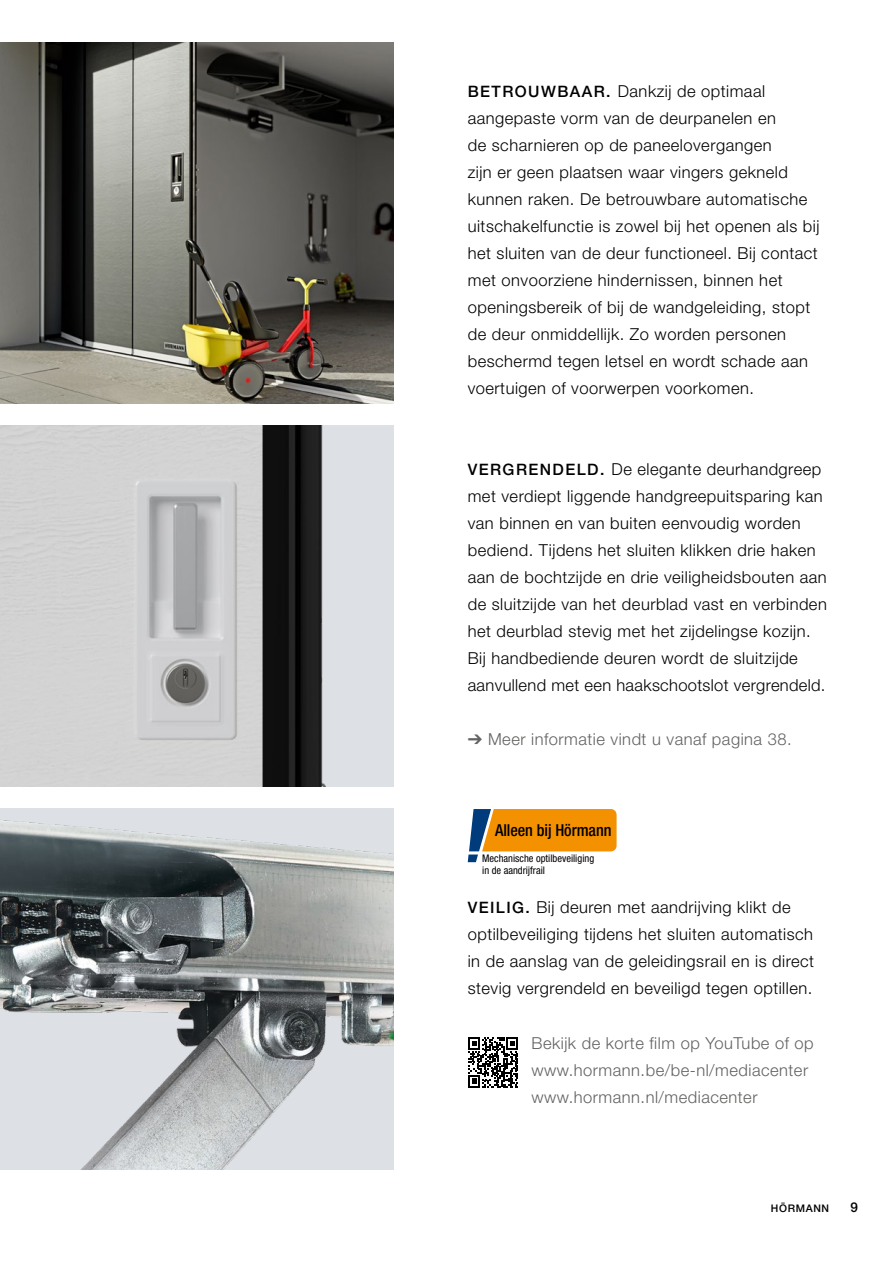
<style>
.page{position:relative;width:893px;height:1263px;background:#fff}
.page>*{position:absolute;margin:0;border:0;box-sizing:border-box;transform-origin:0 0}
.t1{font:300 16.5px/27px "Hoermann Helvetica Neue";letter-spacing:.03em;color:#000}
.t2{font:300 16.5px/27px "Hoermann Helvetica Neue";letter-spacing:.03em;color:#626261}
.t3{font:500 condensed 16.5px "Hoermann Helvetica Neue";letter-spacing:-.005em;color:#000}
.t4{font:500 13.5px "Hoermann Helvetica Neue";color:#000}
.t5{font:condensed 10.5px/12px "Hoermann Helvetica Neue";color:#000}
.t6{font:500 10.5px "Hoermann Helvetica Neue";letter-spacing:.06em;color:#000}
.s1{font-weight:500;font-size:15.75px}
</style>
<div class="page">
<img style="left:0;top:425px;width:393px;height:362px">
<img style="left:0;top:43px;width:393px;height:361px">
<img style="left:0;top:808px;width:393px;height:361px">
<svg style="left:468px;top:1037px;width:50px;height:50px"></svg>
<svg style="left:468px;top:809px;width:149px;height:53px"></svg>
<p class="t1" style="left:468px;top:76px;width:353px"><span class="s1">BETROUWBAAR.</span> Dankzij de optimaal aangepaste vorm van de deurpanelen en<br>de scharnieren op de paneelovergangen<br>zijn er geen plaatsen waar vingers gekneld kunnen raken. De betrouwbare automatische uitschakelfunctie is zowel bij het openen als bij het sluiten van de deur functioneel. Bij contact met onvoorziene hindernissen, binnen het openingsbereik of bij de wandgeleiding, stopt de deur onmiddellijk. Zo worden personen beschermd tegen letsel en wordt schade aan voertuigen of voorwerpen voorkomen.</p>
<p class="t1" style="left:468px;top:454px;width:361px"><span class="s1">VERGRENDELD.</span> De elegante deurhandgreep met verdiept liggende handgreepuitsparing kan van binnen en van buiten eenvoudig worden bediend. Tijdens het sluiten klikken drie haken aan de bochtzijde en drie veiligheidsbouten aan de sluitzijde van het deurblad vast en verbinden het deurblad stevig met het zijdelingse kozijn.<br>Bij handbediende deuren wordt de sluitzijde aanvullend met een haakschootslot vergrendeld.</p>
<p class="t2" style="left:468px;top:724px;width:325px">➔ Meer informatie vindt u vanaf pagina 38.</p>
<p class="t3" style="left:495px;top:819px;width:118px">Alleen bij Hörmann</p>
<p class="t5" style="left:482px;top:852px;width:113px">Mechanische optilbeveiliging in de aandrijfrail</p>
<p class="t1" style="left:468px;top:893px;width:348px"><span class="s1">VEILIG.</span> Bij deuren met aandrijving klikt de optilbeveiliging tijdens het sluiten automatisch in de aanslag van de geleidingsrail en is direct stevig vergrendeld en beveiligd tegen optillen.</p>
<p class="t2" style="left:531px;top:1028px;width:284px">Bekijk de korte film op YouTube of op www.hormann.be/be-nl/mediacenter www.hormann.nl/mediacenter</p>
<p class="t6" style="left:771px;top:1201px;width:60px">HÖRMANN</p>
<p class="t4" style="left:850px;top:1198px;width:9px">9</p>
</div>
